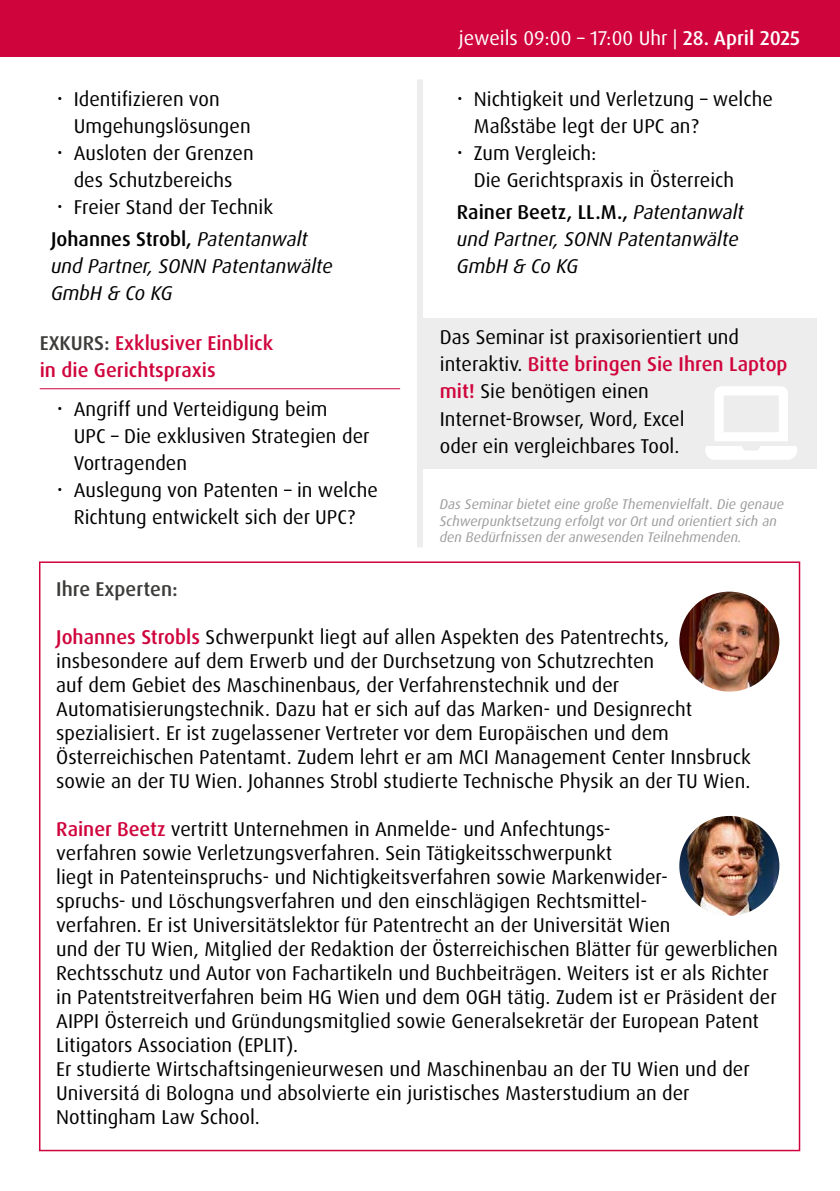
<style>
.page{position:relative;width:840px;height:1191px;background:#fff}
.page>*{position:absolute;margin:0;border:0;box-sizing:border-box;transform-origin:0 0}
.t1{font:20px/24px "Dax Pro";color:#000}
.t2{font:italic 20px/27px "Dax Pro";color:#000}
.t3{font:500 20px/27px "Dax Pro";color:#d0043c}
.t4{font:20px "Dax Pro";color:#fff}
.t5{font:500 20px "Dax Pro";color:#3c3c3b}
.t6{font:italic 14px/16.8px "Dax Pro";color:#9d9d9c}
.s1{font-weight:500;font-style:normal}
.s2{color:#3c3c3b}
.s3{font-weight:500}
.s4{font-weight:500;color:#d0043c}
</style>
<div class="page">
<div style="left:417px;top:319px;width:398px;height:150px;background:#ededed"></div>
<hr style="left:40px;top:388px;width:360px;height:1px;background:#d0043c">
<div style="left:417px;top:79px;width:6px;height:468px;background:#ededed"></div>
<div style="left:0;top:0;width:839px;height:57px;background:#d0043c"></div>
<div style="left:39px;top:561px;width:760px;height:590px;background:#fff;border:2px solid #d0043c"></div>
<img style="left:679px;top:816px;width:100px;height:100px;border-radius:50px">
<img style="left:679px;top:591px;width:100px;height:100px;border-radius:50px">
<p class="t1" style="left:74px;top:85px;width:201px;line-height:27px">Identifizieren von<br>Umgehungslösungen<br>Ausloten der Grenzen des Schutzbereichs<br>Freier Stand der Technik</p>
<p class="t2" style="left:51px;top:226px;width:283px"><span class="s1">Johannes Strobl,</span> Patentanwalt und Partner, SONN Patentanwälte<br>GmbH &amp; Co KG</p>
<p class="t3" style="left:40px;top:330px;width:235px"><span class="s2">EXKURS:</span> Exklusiver Einblick in die Gerichtspraxis</p>
<p class="t1" style="left:74px;top:395px;width:305px;line-height:27px">Angriff und Verteidigung beim<br>UPC – Die exklusiven Strategien der<br>Vortragenden<br>Auslegung von Patenten – in welche<br>Richtung entwickelt sich der UPC?</p>
<p class="t4" style="left:458px;top:26px;width:343px">jeweils 09:00 – 17:00 Uhr | <span class="s3">28. April 2025</span></p>
<p class="t1" style="left:473px;top:85px;width:300px;line-height:27px">Nichtigkeit und Verletzung – welche<br>Maßstäbe legt der UPC an?<br>Zum Vergleich:<br>Die Gerichtspraxis in Österreich</p>
<p class="t2" style="left:456px;top:199px;width:288px"><span class="s1">Rainer Beetz, LL.M.,</span> Patentanwalt und Partner, SONN Patentanwälte<br>GmbH &amp; Co KG</p>
<p class="t1" style="left:439px;top:324px;width:349px;line-height:27px">Das Seminar ist praxisorientiert und interaktiv. <span class="s4">Bitte bringen Sie Ihren Laptop mit!</span> Sie benötigen einen Internet-Browser, Word, Excel<br>oder ein vergleichbares Tool.</p>
<p class="t6" style="left:439px;top:495px;width:345px">Das Seminar bietet eine große Themenvielfalt. Die genaue<br>Schwerpunktsetzung erfolgt vor Ort und orientiert sich an den Bedürfnissen der anwesenden Teilnehmenden.</p>
<p class="t5" style="left:56px;top:576px;width:123px">Ihre Experten:</p>
<p class="t1" style="left:56px;top:625px;width:695px"><span class="s4">Johannes Strobls</span> Schwerpunkt liegt auf allen Aspekten des Patentrechts, insbesondere auf dem Erwerb und der Durchsetzung von Schutzrechten<br>auf dem Gebiet des Maschinenbaus, der Verfahrenstechnik und der Automatisierungstechnik. Dazu hat er sich auf das Marken- und Designrecht spezialisiert. Er ist zugelassener Vertreter vor dem Europäischen und dem Österreichischen Patentamt. Zudem lehrt er am MCI Management Center Innsbruck sowie an der TU Wien. Johannes Strobl studierte Technische Physik an der TU Wien.</p>
<p class="t1" style="left:56px;top:817px;width:722px"><span class="s4">Rainer Beetz</span> vertritt Unternehmen in Anmelde- und Anfechtungs-<br>verfahren sowie Verletzungsverfahren. Sein Tätigkeitsschwerpunkt<br>liegt in Patenteinspruchs- und Nichtigkeitsverfahren sowie Markenwider-<br>spruchs- und Löschungsverfahren und den einschlägigen Rechtsmittel-<br>verfahren. Er ist Universitätslektor für Patentrecht an der Universität Wien<br>und der TU Wien, Mitglied der Redaktion der Österreichischen Blätter für gewerblichen Rechtsschutz und Autor von Fachartikeln und Buchbeiträgen. Weiters ist er als Richter in Patentstreitverfahren beim HG Wien und dem OGH tätig. Zudem ist er Präsident der AIPPI Österreich und Gründungsmitglied sowie Generalsekretär der European Patent Litigators Association (EPLIT).<br>Er studierte Wirtschaftsingenieurwesen und Maschinenbau an der TU Wien und der Universitá di Bologna und absolvierte ein juristisches Masterstudium an der Nottingham Law School.</p>
</div>
